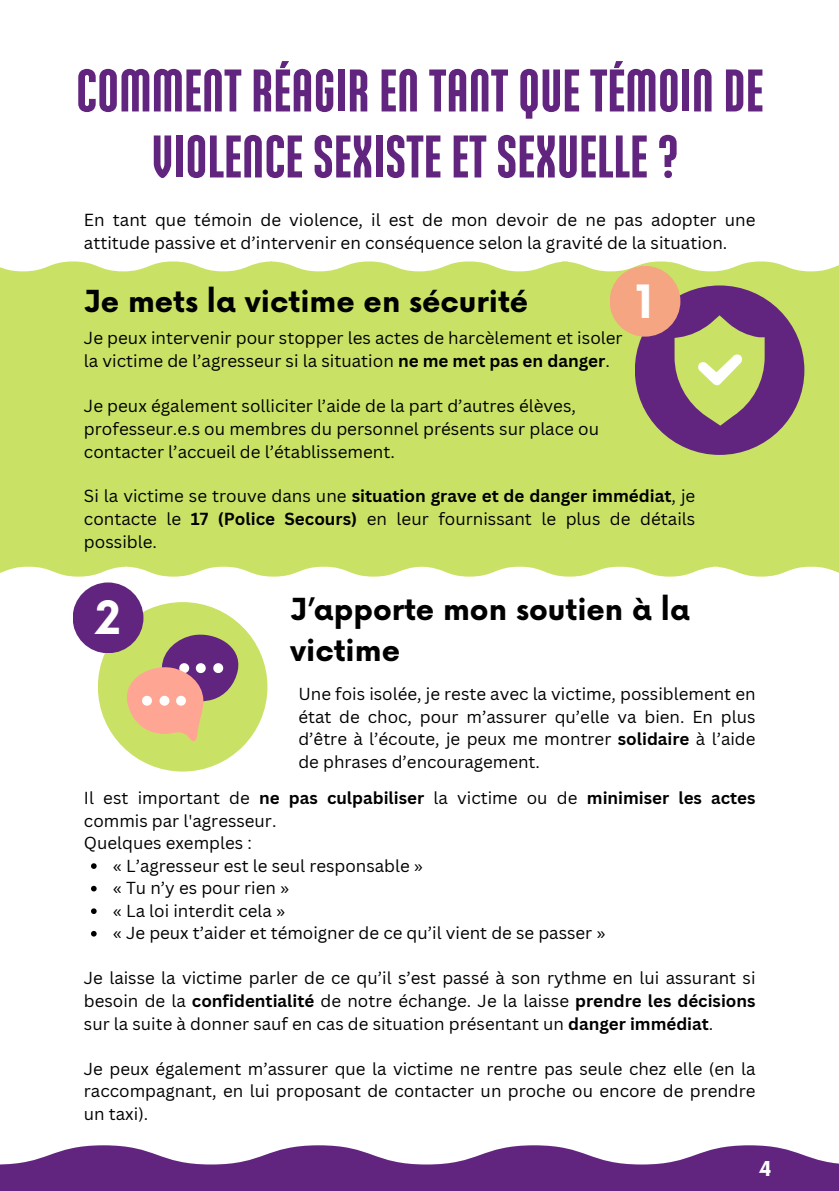
<style>
.page{position:relative;width:839px;height:1191px;background:#fff}
.page>*{position:absolute;margin:0;border:0;box-sizing:border-box;transform-origin:0 0}
.t1{font:900 60px/66px "Ando";color:#62257f;text-align:center}
.t2{font:700 44.8px "Now";color:#fff}
.t3{font:700 29.6px/41.2px "Now";color:#000}
.t4{font:700 20px "Now";color:#fff}
.t5{font:17px/22.6px "Canva Sans";color:#000}
.s1{font-weight:700}
</style>
<div class="page">
<svg style="left:0;top:261px;width:838px;height:22px"></svg>
<div style="left:0;top:283px;width:838px;height:305px;background:#c9e265"></div>
<svg style="left:0;top:567px;width:838px;height:43px"></svg>
<div style="left:634px;top:285px;width:170px;height:170px;background:#62257f;border-radius:50%"></div>
<div style="left:609px;top:266px;width:71px;height:71px;background:#f5a581;border-radius:50%"></div>
<div style="left:98px;top:602px;width:169px;height:170px;background:#c9e265;border-radius:50%"></div>
<div style="left:73px;top:582px;width:70px;height:71px;background:#62257f;border-radius:50%"></div>
<svg style="left:674px;top:315px;width:90px;height:111px"></svg>
<svg style="left:122px;top:632px;width:117px;height:109px"></svg>
<svg style="left:91px;top:863px;width:6px;height:6px"></svg>
<svg style="left:91px;top:886px;width:6px;height:5px"></svg>
<svg style="left:91px;top:908px;width:6px;height:6px"></svg>
<svg style="left:91px;top:931px;width:6px;height:6px"></svg>
<svg style="left:0;top:1145px;width:838px;height:46px"></svg>
<h1 class="t1" style="left:76px;top:58px;width:689px">COMMENT RÉAGIR EN TANT QUE TÉMOIN DE<br>VIOLENCE SEXISTE ET SEXUELLE ?</h1>
<p class="t5" style="left:84px;top:209px;width:673px">En tant que témoin de violence, il est de mon devoir de ne pas adopter une attitude passive et d’intervenir en conséquence selon la gravité de la situation.</p>
<h3 class="t3" style="left:84px;top:280px;width:446px">Je mets la victime en sécurité</h3>
<p class="t5" style="left:84px;top:327px;width:540px">Je peux intervenir pour stopper les actes de harcèlement et isoler la victime de l’agresseur si la situation <span class="s1">ne me met pas en danger</span>.</p>
<p class="t5" style="left:84px;top:395px;width:516px">Je peux également solliciter l’aide de la part d’autres élèves, professeur.e.s ou membres du personnel présents sur place ou contacter l’accueil de l’établissement.</p>
<h2 class="t2" style="left:635px;top:268px;width:20px">1</h2>
<p class="t5" style="left:84px;top:485px;width:613px;text-align:justify">Si la victime se trouve dans une <span class="s1">situation grave et de danger immédiat</span>, je contacte le <span class="s1">17 (Police Secours)</span> en leur fournissant le plus de détails possible.</p>
<h2 class="t2" style="left:95px;top:585px;width:27px">2</h2>
<h3 class="t3" style="left:290px;top:588px;width:401px">J’apporte mon soutien à la victime</h3>
<p class="t5" style="left:298px;top:683px;width:458px;text-align:justify">Une fois isolée, je reste avec la victime, possiblement en état de choc, pour m’assurer qu’elle va bien. En plus d’être à l’écoute, je peux me montrer <span class="s1">solidaire</span> à l’aide de phrases d’encouragement.</p>
<p class="t5" style="left:84px;top:787px;width:673px">Il est important de <span class="s1">ne pas culpabiliser</span> la victime ou de <span class="s1">minimiser les actes </span>commis par l'agresseur.<br>Quelques exemples :</p>
<p class="t5" style="left:113px;top:854px;width:494px">« L’agresseur est le seul responsable »<br>« Tu n’y es pour rien »<br>« La loi interdit cela »<br>« Je peux t’aider et témoigner de ce qu’il vient de se passer »</p>
<p class="t5" style="left:84px;top:967px;width:673px;text-align:justify">Je laisse la victime parler de ce qu’il s’est passé à son rythme en lui assurant si besoin de la <span class="s1">confidentialité</span> de notre échange. Je la laisse <span class="s1">prendre les décisions </span>sur la suite à donner sauf en cas de situation présentant un <span class="s1">danger immédiat</span>.</p>
<p class="t5" style="left:84px;top:1057px;width:673px;text-align:justify">Je peux également m’assurer que la victime ne rentre pas seule chez elle (en la raccompagnant, en lui proposant de contacter un proche ou encore de prendre un taxi).</p>
<p class="t4" style="left:758px;top:1153px;width:14px">4</p>
</div>
